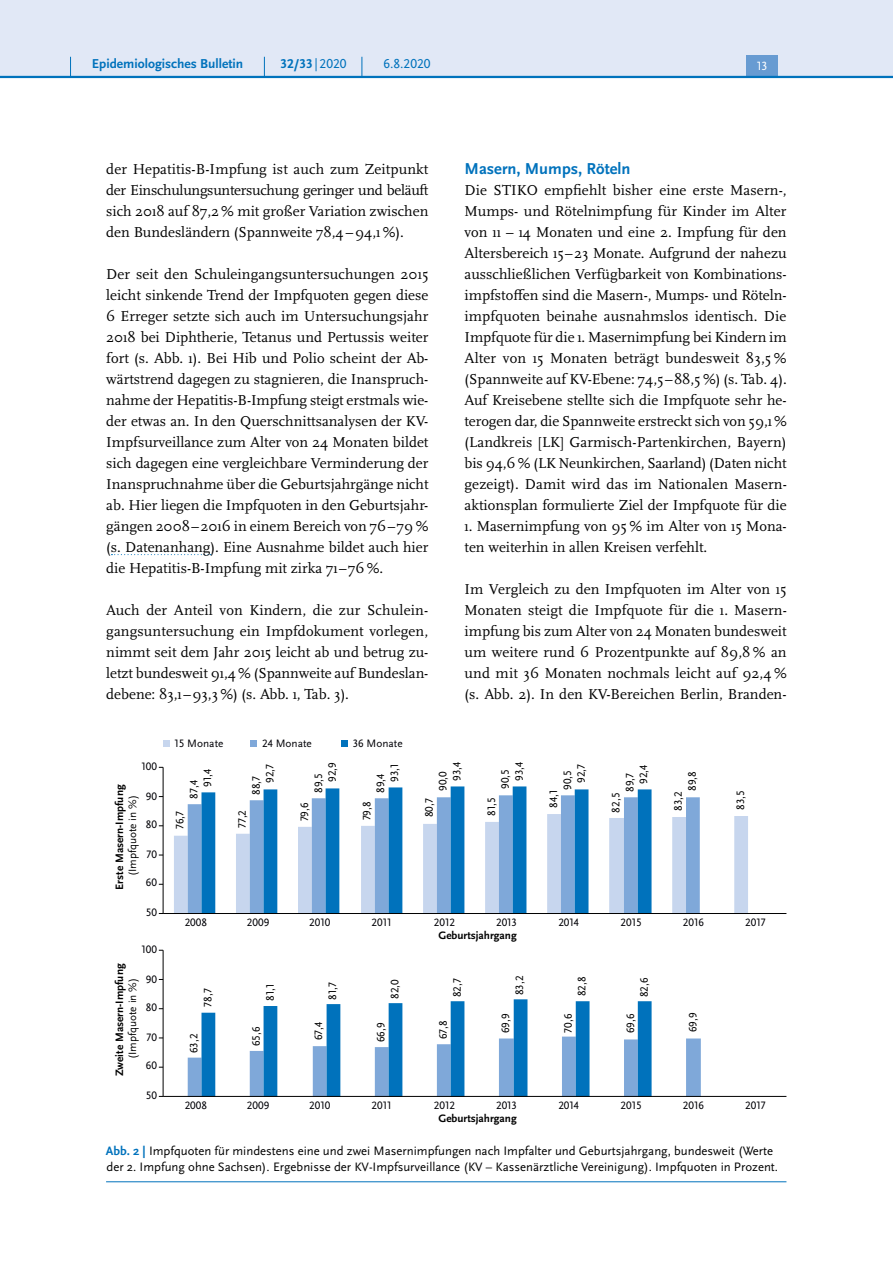
<style>
.page{position:relative;width:893px;height:1263px;background:#fff}
.page>*{position:absolute;margin:0;border:0;box-sizing:border-box;transform-origin:0 0}
.t1{font:700 16.5px "Scala Sans Pro";color:#0072bc}
.P_-_Fließtext{font:15px/21px "Scala Pro";color:#000;text-align:justify}
.t2{font:700 13.5px "Scala Sans Pro";color:#0072bc}
.t3{font:13.5px "Scala Sans Pro";color:#0072bc}
.t4{font:12.75px/15.8px "Scala Sans Pro";color:#000}
.t5{font:12.45px "Scala Sans Pro";color:#fff}
.t6{font:11.25px "Scala Sans Pro";color:#000}
.t7{font:11.25px "Scala Sans Pro";color:#000006}
.t8{font:700 11.25px/12.8px "Scala Sans Pro";color:#000;text-align:center}
.s1{font-weight:400}
.s2{font-weight:700;color:#0072bc}
</style>
<div class="page">
<svg style="left:111px;top:554px;width:100px;height:1px"></svg>
<svg style="left:188px;top:999px;width:513px;height:97px"></svg>
<svg style="left:174px;top:814px;width:574px;height:99px"></svg>
<svg style="left:188px;top:795px;width:512px;height:118px"></svg>
<svg style="left:201px;top:786px;width:450px;height:127px"></svg>
<hr style="left:163px;top:767px;width:1px;height:146px;background:#000">
<hr style="left:163px;top:913px;width:623px;height:1px;background:#000">
<hr style="left:163px;top:950px;width:1px;height:146px;background:#000">
<hr style="left:163px;top:1096px;width:623px;height:1px;background:#000">
<div style="left:163px;top:740px;width:6px;height:7px;background:#c7d6ee"></div>
<div style="left:251px;top:740px;width:6px;height:7px;background:#7fa8d9"></div>
<div style="left:341px;top:740px;width:7px;height:7px;background:#0072bc"></div>
<hr style="left:106px;top:1181px;width:680px;height:1px;background:#0072bc">
<div style="left:0;top:0;width:893px;height:77px;background:#e1e8f6"></div>
<div style="left:746px;top:55px;width:32px;height:21px;background:#679bd2"></div>
<hr style="left:0;top:76px;width:893px;height:2px;background:#0072bc">
<svg style="left:70px;top:57px;width:1px;height:19px"></svg>
<svg style="left:264px;top:57px;width:1px;height:19px"></svg>
<svg style="left:362px;top:57px;width:1px;height:19px"></svg>
<p class="t2" style="left:92px;top:55px;width:153px">Epidemiologisches Bulletin</p>
<p class="t2" style="left:280px;top:55px;width:68px">32/33 <span class="s1">|2020</span></p>
<p class="t3" style="left:383px;top:55px;width:49px">6.8.2020</p>
<p class="t5" style="left:757px;top:59px;width:12px">13</p>
<p class="P_-_Fließtext" style="left:106px;top:158px;width:324px">der Hepatitis-B-Impfung ist auch zum Zeitpunkt der Einschulungsuntersuchung geringer und beläuft sich 2018 auf 87,2 % mit großer Variation zwischen den Bundesländern (Spannweite 78,4–94,1 %).</p>
<p class="P_-_Fließtext" style="left:106px;top:263px;width:324px">Der seit den Schuleingangsuntersuchungen 2015 leicht sinkende Trend der Impfquoten gegen diese 6 Erreger setzte sich auch im Untersuchungsjahr 2018 bei Diphtherie, Tetanus und Pertussis weiter fort (s. Abb. 1). Bei Hib und Polio scheint der Ab&shy;wärtstrend dagegen zu stagnieren, die Inanspruch&shy;nahme der Hepatitis-B-Impfung steigt erstmals wie&shy;der etwas an. In den Querschnittsanalysen der KV-Impfsurveillance zum Alter von 24 Monaten bildet sich dagegen eine vergleichbare Verminderung der Inanspruchnahme über die Geburtsjahrgänge nicht ab. Hier liegen die Impfquoten in den Geburtsjahr&shy;gängen 2008–2016 in einem Bereich von 76–79 % (s. Datenanhang). Eine Ausnahme bildet auch hier die Hepatitis-B-Impfung mit zirka 71–76 %.</p>
<p class="P_-_Fließtext" style="left:106px;top:599px;width:324px">Auch der Anteil von Kindern, die zur Schulein&shy;gangsuntersuchung ein Impfdokument vorlegen, nimmt seit dem Jahr 2015 leicht ab und betrug zu&shy;letzt bundesweit 91,4 % (Spannweite auf Bundeslan&shy;debene: 83,1–93,3 %) (s. Abb. 1, Tab. 3).</p>
<p class="t7" style="left:175px;top:737px;width:50px">15 Monate</p>
<p class="t7" style="left:262px;top:737px;width:51px">24 Monate</p>
<p class="t7" style="left:353px;top:737px;width:51px">36 Monate</p>
<h4 class="t1" style="left:465px;top:158px;width:167px">Masern, Mumps, Röteln</h4>
<p class="P_-_Fließtext" style="left:465px;top:179px;width:324px">Die STIKO empfiehlt bisher eine erste Masern-, Mumps- und Rötelnimpfung für Kinder im Alter von 11 – 14 Monaten und eine 2. Impfung für den Altersbereich 15–23 Monate. Aufgrund der nahezu ausschließlichen Verfügbarkeit von Kombinations&shy;impfstoffen sind die Masern-, Mumps- und Röteln&shy;impfquoten beinahe ausnahmslos identisch. Die Impfquote für die 1. Masernimpfung bei Kindern im Alter von 15 Monaten beträgt bundesweit 83,5 % (Spannweite auf KV-Ebene: 74,5–88,5 %) (s. Tab. 4).<br>Auf Kreisebene stellte sich die Impfquote sehr he&shy;terogen dar, die Spannweite erstreckt sich von 59,1 % (Landkreis [LK] Garmisch-Partenkirchen, Bayern) bis 94,6 % (LK Neunkirchen, Saarland) (Daten nicht gezeigt). Damit wird das im Nationalen Masern&shy;aktionsplan formulierte Ziel der Impfquote für die</p>
<p class="P_-_Fließtext" style="left:465px;top:515px;width:324px">1. Masernimpfung von 95 % im Alter von 15 Mona&shy;ten weiterhin in allen Kreisen verfehlt.</p>
<p class="P_-_Fließtext" style="left:465px;top:578px;width:324px">Im Vergleich zu den Impfquoten im Alter von 15<br>Monaten steigt die Impfquote für die 1. Masern&shy;impfung bis zum Alter von 24 Monaten bundesweit um weitere rund 6 Prozentpunkte auf 89,8 % an und mit 36 Monaten nochmals leicht auf 92,4 % (s. Abb. 2). In den KV-Bereichen Berlin, Branden-</p>
<p class="t7" style="left:141px;top:760px;width:17px">100</p>
<p class="t8" style="left:113px;top:890px;width:106px;rotate:-90deg">Erste Masern-Impfung <span class="s1">(Impfquote in %)</span></p>
<p class="t7" style="left:146px;top:789px;width:13px">90</p>
<p class="t7" style="left:146px;top:818px;width:13px">80</p>
<p class="t7" style="left:146px;top:848px;width:12px">70</p>
<p class="t7" style="left:146px;top:876px;width:13px">60</p>
<p class="t7" style="left:146px;top:906px;width:13px">50</p>
<p class="t7" style="left:141px;top:943px;width:17px">100</p>
<p class="t8" style="left:113px;top:1076px;width:114px;rotate:-90deg">Zweite Masern-Impfung <span class="s1">(Impfquote in %)</span></p>
<p class="t7" style="left:146px;top:972px;width:13px">90</p>
<p class="t7" style="left:146px;top:1001px;width:13px">80</p>
<p class="t7" style="left:146px;top:1030px;width:12px">70</p>
<p class="t7" style="left:146px;top:1059px;width:13px">60</p>
<p class="t7" style="left:146px;top:1088px;width:13px">50</p>
<p class="t6" style="left:201px;top:787px;width:19px;rotate:-90deg">91,4</p>
<p class="t6" style="left:263px;top:783px;width:21px;rotate:-90deg">92,7</p>
<p class="t6" style="left:326px;top:782px;width:21px;rotate:-90deg">92,9</p>
<p class="t6" style="left:388px;top:782px;width:20px;rotate:-90deg">93,1</p>
<p class="t6" style="left:450px;top:781px;width:20px;rotate:-90deg">93,4</p>
<p class="t6" style="left:512px;top:781px;width:20px;rotate:-90deg">93,4</p>
<p class="t6" style="left:575px;top:783px;width:21px;rotate:-90deg">92,7</p>
<p class="t6" style="left:637px;top:784px;width:21px;rotate:-90deg">92,4</p>
<p class="t6" style="left:187px;top:799px;width:20px;rotate:-90deg">87,4</p>
<p class="t6" style="left:249px;top:795px;width:21px;rotate:-90deg">88,7</p>
<p class="t6" style="left:312px;top:793px;width:21px;rotate:-90deg">89,5</p>
<p class="t6" style="left:374px;top:793px;width:21px;rotate:-90deg">89,4</p>
<p class="t6" style="left:436px;top:791px;width:21px;rotate:-90deg">90,0</p>
<p class="t6" style="left:499px;top:789px;width:21px;rotate:-90deg">90,5</p>
<p class="t6" style="left:561px;top:790px;width:21px;rotate:-90deg">90,5</p>
<p class="t6" style="left:623px;top:792px;width:21px;rotate:-90deg">89,7</p>
<p class="t6" style="left:685px;top:791px;width:21px;rotate:-90deg">89,8</p>
<p class="t6" style="left:173px;top:829px;width:20px;rotate:-90deg">76,7</p>
<p class="t6" style="left:236px;top:828px;width:20px;rotate:-90deg">77,2</p>
<p class="t6" style="left:298px;top:821px;width:20px;rotate:-90deg">79,6</p>
<p class="t6" style="left:360px;top:820px;width:20px;rotate:-90deg">79,8</p>
<p class="t6" style="left:422px;top:817px;width:21px;rotate:-90deg">80,7</p>
<p class="t6" style="left:485px;top:815px;width:20px;rotate:-90deg">81,5</p>
<p class="t6" style="left:547px;top:808px;width:19px;rotate:-90deg">84,1</p>
<p class="t6" style="left:609px;top:812px;width:21px;rotate:-90deg">82,5</p>
<p class="t6" style="left:672px;top:810px;width:21px;rotate:-90deg">83,2</p>
<p class="t6" style="left:734px;top:810px;width:21px;rotate:-90deg">83,5</p>
<p class="t7" style="left:185px;top:915px;width:24px">2008</p>
<p class="t7" style="left:247px;top:915px;width:24px">2009</p>
<p class="t7" style="left:309px;top:915px;width:23px">2010</p>
<p class="t7" style="left:371px;top:915px;width:21px">2011</p>
<p class="t7" style="left:434px;top:915px;width:23px">2012</p>
<p class="t7" style="left:496px;top:915px;width:22px">2013</p>
<p class="t7" style="left:558px;top:915px;width:22px">2014</p>
<p class="t7" style="left:621px;top:915px;width:23px">2015</p>
<p class="t7" style="left:683px;top:915px;width:23px">2016</p>
<p class="t7" style="left:745px;top:915px;width:22px">2017</p>
<p class="t8" style="left:438px;top:928px;width:80px">Geburtsjahrgang</p>
<p class="t6" style="left:201px;top:1007px;width:20px;rotate:-90deg">78,7</p>
<p class="t6" style="left:263px;top:1001px;width:19px;rotate:-90deg">81,1</p>
<p class="t6" style="left:326px;top:1000px;width:19px;rotate:-90deg">81,7</p>
<p class="t6" style="left:388px;top:999px;width:21px;rotate:-90deg">82,0</p>
<p class="t6" style="left:451px;top:997px;width:21px;rotate:-90deg">82,7</p>
<p class="t6" style="left:513px;top:995px;width:21px;rotate:-90deg">83,2</p>
<p class="t6" style="left:575px;top:996px;width:21px;rotate:-90deg">82,8</p>
<p class="t6" style="left:638px;top:997px;width:21px;rotate:-90deg">82,6</p>
<p class="t6" style="left:187px;top:1053px;width:21px;rotate:-90deg">63,2</p>
<p class="t6" style="left:250px;top:1046px;width:21px;rotate:-90deg">65,6</p>
<p class="t6" style="left:312px;top:1040px;width:20px;rotate:-90deg">67,4</p>
<p class="t6" style="left:374px;top:1042px;width:21px;rotate:-90deg">66,9</p>
<p class="t6" style="left:437px;top:1039px;width:20px;rotate:-90deg">67,8</p>
<p class="t6" style="left:499px;top:1033px;width:21px;rotate:-90deg">69,9</p>
<p class="t6" style="left:561px;top:1032px;width:20px;rotate:-90deg">70,6</p>
<p class="t6" style="left:624px;top:1033px;width:21px;rotate:-90deg">69,6</p>
<p class="t6" style="left:686px;top:1032px;width:21px;rotate:-90deg">69,9</p>
<p class="t7" style="left:185px;top:1098px;width:24px">2008</p>
<p class="t7" style="left:247px;top:1098px;width:24px">2009</p>
<p class="t7" style="left:309px;top:1098px;width:23px">2010</p>
<p class="t7" style="left:371px;top:1098px;width:21px">2011</p>
<p class="t7" style="left:434px;top:1098px;width:23px">2012</p>
<p class="t7" style="left:496px;top:1098px;width:22px">2013</p>
<p class="t7" style="left:558px;top:1098px;width:22px">2014</p>
<p class="t7" style="left:621px;top:1098px;width:23px">2015</p>
<p class="t7" style="left:683px;top:1098px;width:23px">2016</p>
<p class="t7" style="left:745px;top:1098px;width:22px">2017</p>
<p class="t8" style="left:438px;top:1111px;width:80px">Geburtsjahrgang</p>
<p class="t4" style="left:106px;top:1143px;width:674px"><span class="s2">Abb. 2 |</span> Impfquoten für mindestens eine und zwei Masernimpfungen nach Impfalter und Geburtsjahrgang, bundesweit (Werte der 2. Impfung ohne Sachsen). Ergebnisse der KV-Impfsurveillance (KV – Kassenärztliche Vereinigung). Impfquoten in Prozent.</p>
</div>
